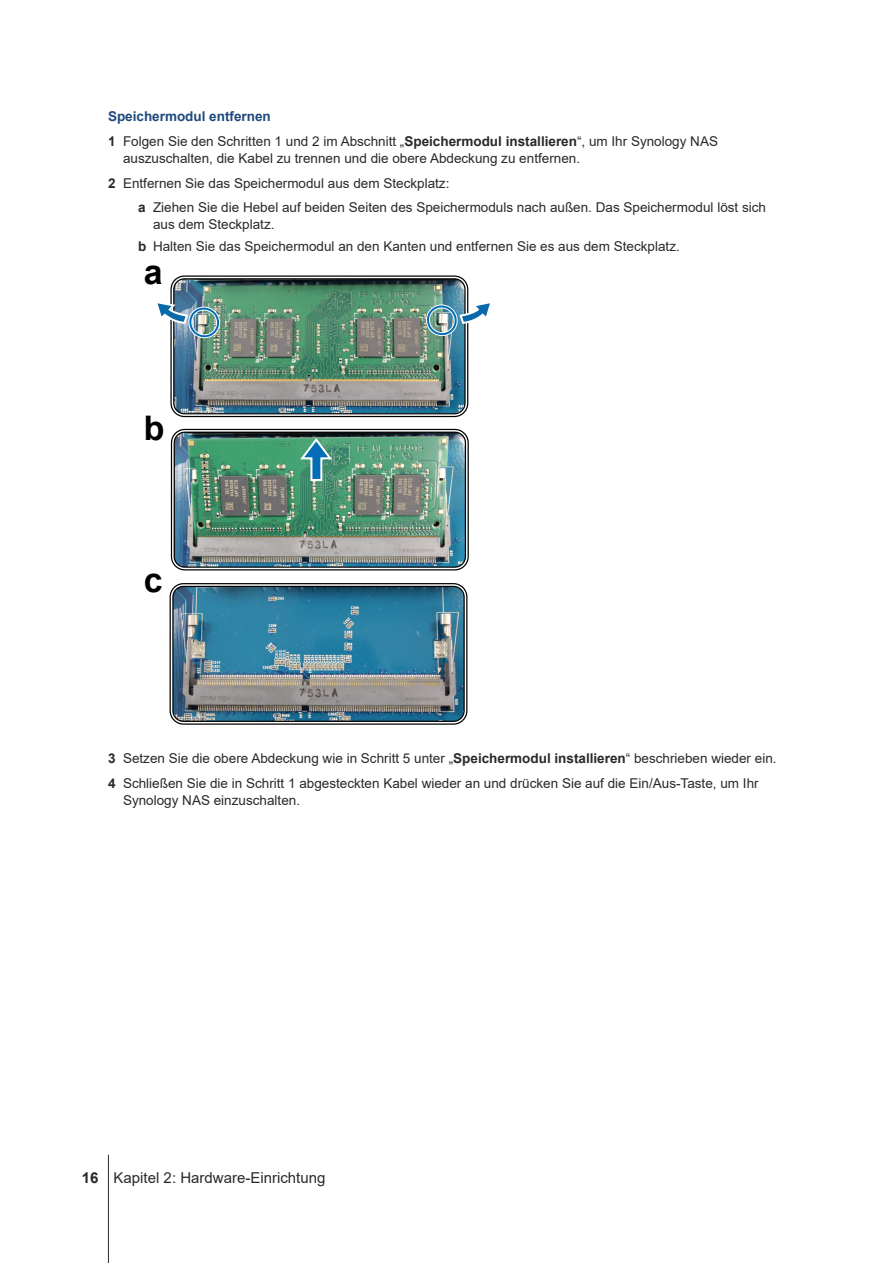
<style>
.page{position:relative;width:893px;height:1263px;background:#fff}
.page>*{position:absolute;margin:0;border:0;box-sizing:border-box;transform-origin:0 0}
.t1{font:700 33.9px "Arial";color:#000}
.t2{font:15px "Arial";color:#2b2829}
.t3{font:13.5px/25.5px "Arial";color:#2b2829}
.s1{font-weight:700;color:#1f497d}
.s2{font-weight:700}
</style>
<div class="page">
<hr style="left:108px;top:1155px;width:1px;height:108px;background:#2b2829">
<img style="left:175px;top:280px;width:288px;height:132px">
<div style="left:170px;top:275px;width:298px;height:142px;border:4px solid #000;border-radius:12px"></div>
<div style="left:172px;top:277px;width:295px;height:139px;border:1px solid #fff;border-radius:12px"></div>
<img style="left:174px;top:434px;width:290px;height:134px">
<div style="left:171px;top:429px;width:298px;height:141px;border:4px solid #000;border-radius:12px"></div>
<div style="left:172px;top:430px;width:296px;height:139px;border:1px solid #fff;border-radius:12px"></div>
<img style="left:175px;top:588px;width:287px;height:132px">
<div style="left:170px;top:583px;width:297px;height:142px;border:4px solid #000;border-radius:12px"></div>
<div style="left:171px;top:584px;width:295px;height:139px;border:1px solid #fff;border-radius:12px"></div>
<img style="left:157px;top:298px;width:63px;height:45px">
<img style="left:421px;top:298px;width:69px;height:43px">
<svg style="left:298px;top:437px;width:36px;height:45px;background:#559e97"></svg>
<p class="t3" style="left:108px;top:103px;width:612px"><span class="s1">Speichermodul entfernen<br></span><span class="s2">1</span> Folgen Sie den Schritten 1 und 2 im Abschnitt „<span class="s2">Speichermodul installieren</span>“, um Ihr Synology NAS</p>
<p class="t3" style="left:108px;top:146px;width:474px;text-indent:15px">auszuschalten, die Kabel zu trennen und die obere Abdeckung zu entfernen.<br><span class="s2">2</span> Entfernen Sie das Speichermodul aus dem Steckplatz:</p>
<p class="t3" style="left:153px;top:200px;width:615px;line-height:16.5px;text-indent:-15px"><span class="s2">a</span> Ziehen Sie die Hebel auf beiden Seiten des Speichermoduls nach außen. Das Speichermodul löst sich aus dem Steckplatz.</p>
<p class="t3" style="left:138px;top:235px;width:543px"><span class="s2">b</span> Halten Sie das Speichermodul an den Kanten und entfernen Sie es aus dem Steckplatz.</p>
<h1 class="t1" style="left:144px;top:252px;width:20px">a</h1>
<h1 class="t1" style="left:144px;top:408px;width:22px">b</h1>
<h1 class="t1" style="left:144px;top:560px;width:20px">c</h1>
<p class="t3" style="left:108px;top:745px;width:670px"><span class="s2">3</span> Setzen Sie die obere Abdeckung wie in Schritt 5 unter „<span class="s2">Speichermodul installieren</span>“ beschrieben wieder ein.<br><span class="s2">4</span> Schließen Sie die in Schritt 1 abgesteckten Kabel wieder an und drücken Sie auf die Ein/Aus-Taste, um Ihr</p>
<p class="t3" style="left:123px;top:789px;width:179px">Synology NAS einzuschalten.</p>
<p class="t2" style="left:82px;top:1172px;width:245px"><span class="s2">16</span> Kapitel 2: Hardware-Einrichtung</p>
</div>
